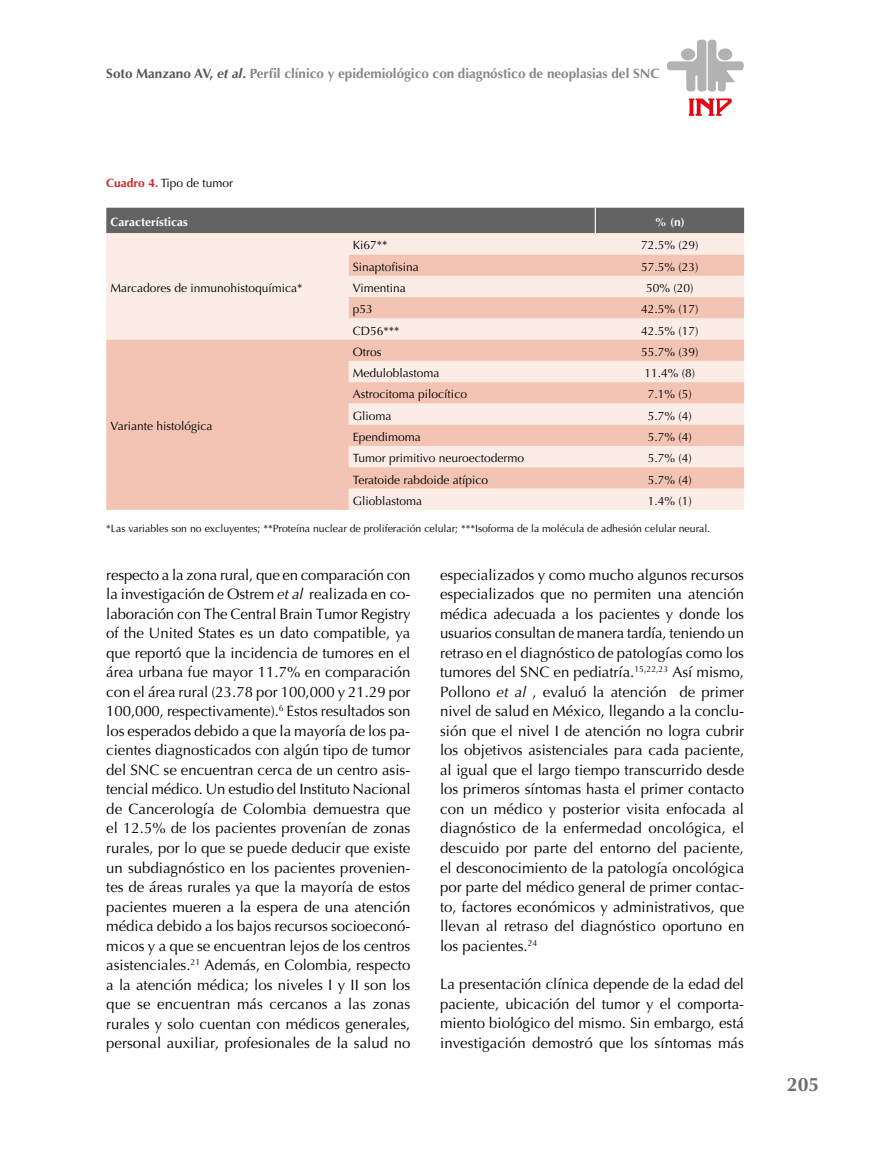
<style>
.page{position:relative;width:893px;height:1149px;background:#fff}
.page>*{position:absolute;margin:0;border:0;box-sizing:border-box;transform-origin:0 0}
.t1{font:700 19.5px "Optima";color:#706f6f}
.t2{font:15px/19.5px "Optima";letter-spacing:.005em;color:#000;text-align:justify}
.t3{font:700 13.5px "Optima";color:#878787}
.t4{font:12px "Optima";color:#000}
.t5{font:700 12px "Optima";color:#fff}
.t6{font:10.5px "Optima";color:#000}
.s1{color:#575756}
.s2{font-style:italic;color:#575756}
.s3{font-weight:700;color:#cf2924}
.s4{font-style:italic}
</style>
<div class="page">
<svg style="left:689px;top:98px;width:43px;height:18px"></svg>
<svg style="left:667px;top:39px;width:77px;height:53px"></svg>
<div style="left:718px;top:48px;width:14px;height:12px;background:#b3b2b2;border-radius:50%"></div>
<div style="left:106px;top:233px;width:638px;height:21px;background:#fbece6"></div>
<svg style="left:106px;top:254px;width:638px;height:255px;background:#f6d5ca"></svg>
<div style="left:106px;top:208px;width:638px;height:25px;background:#646363"></div>
<p class="t3" style="left:106px;top:66px;width:555px"><span class="s1">Soto Manzano AV,</span> <span class="s2">et al</span><span class="s1">.</span> Perfil clínico y epidemiológico con diagnóstico de neoplasias del SNC</p>
<p class="t4" style="left:106px;top:176px;width:128px"><span class="s3">Cuadro 4.</span> Tipo de tumor</p>
<p class="t5" style="left:111px;top:215px;width:79px">Características</p>
<p class="t5" style="left:655px;top:215px;width:31px">% (n)</p>
<p class="t4" style="left:111px;top:281px;width:193px">Marcadores de inmunohistoquímica*</p>
<p class="t4" style="left:353px;top:238px;width:36px">Ki67**</p>
<p class="t4" style="left:641px;top:238px;width:59px">72.5% (29)</p>
<p class="t4" style="left:353px;top:259px;width:68px">Sinaptofisina</p>
<p class="t4" style="left:641px;top:259px;width:59px">57.5% (23)</p>
<p class="t4" style="left:353px;top:281px;width:54px">Vimentina</p>
<p class="t4" style="left:646px;top:281px;width:49px">50% (20)</p>
<p class="t4" style="left:353px;top:302px;width:22px">p53</p>
<p class="t4" style="left:641px;top:302px;width:59px">42.5% (17)</p>
<p class="t4" style="left:353px;top:323px;width:48px">CD56***</p>
<p class="t4" style="left:641px;top:323px;width:59px">42.5% (17)</p>
<p class="t4" style="left:353px;top:344px;width:30px">Otros</p>
<p class="t4" style="left:641px;top:344px;width:59px">55.7% (39)</p>
<p class="t4" style="left:353px;top:366px;width:88px">Meduloblastoma</p>
<p class="t4" style="left:644px;top:366px;width:52px">11.4% (8)</p>
<p class="t4" style="left:353px;top:387px;width:116px">Astrocitoma pilocítico</p>
<p class="t4" style="left:648px;top:387px;width:46px">7.1% (5)</p>
<p class="t4" style="left:353px;top:408px;width:40px">Glioma</p>
<p class="t4" style="left:648px;top:408px;width:46px">5.7% (4)</p>
<p class="t4" style="left:353px;top:430px;width:70px">Ependimoma</p>
<p class="t4" style="left:648px;top:430px;width:46px">5.7% (4)</p>
<p class="t4" style="left:353px;top:451px;width:173px">Tumor primitivo neuroectodermo</p>
<p class="t4" style="left:648px;top:451px;width:46px">5.7% (4)</p>
<p class="t4" style="left:353px;top:472px;width:137px">Teratoide rabdoide atípico</p>
<p class="t4" style="left:648px;top:472px;width:46px">5.7% (4)</p>
<p class="t4" style="left:353px;top:493px;width:71px">Glioblastoma</p>
<p class="t4" style="left:648px;top:493px;width:46px">1.4% (1)</p>
<p class="t6" style="left:106px;top:522px;width:605px">*Las variables son no excluyentes; **Proteína nuclear de proliferación celular; ***Isoforma de la molécula de adhesión celular neural.</p>
<p class="t4" style="left:111px;top:419px;width:104px">Variante histológica</p>
<p class="t2" style="left:106px;top:565px;width:306px">respecto a la zona rural, que en comparación con la investigación de Ostrem <span class="s4">et al</span> realizada en co&shy;laboración con The Central Brain Tumor Registry of the United States es un dato compatible, ya que reportó que la incidencia de tumores en el área urbana fue mayor 11.7% en comparación con el área rural (23.78 por 100,000 y 21.29 por 100,000, respectivamente).<sup>6</sup> Estos resultados son los esperados debido a que la mayoría de los pa&shy;cientes diagnosticados con algún tipo de tumor del SNC se encuentran cerca de un centro asis&shy;tencial médico. Un estudio del Instituto Nacional de Cancerología de Colombia demuestra que el 12.5% de los pacientes provenían de zonas rurales, por lo que se puede deducir que existe un subdiagnóstico en los pacientes provenien&shy;tes de áreas rurales ya que la mayoría de estos pacientes mueren a la espera de una atención médica debido a los bajos recursos socioeconó&shy;micos y a que se encuentran lejos de los centros asistenciales.<sup>21</sup> Además, en Colombia, respecto a la atención médica; los niveles I y II son los que se encuentran más cercanos a las zonas rurales y solo cuentan con médicos generales, personal auxiliar, profesionales de la salud no</p>
<p class="t2" style="left:440px;top:565px;width:306px">especializados y como mucho algunos recursos especializados que no permiten una atención médica adecuada a los pacientes y donde los usuarios consultan de manera tardía, teniendo un retraso en el diagnóstico de patologías como los tumores del SNC en pediatría.<sup>15,22,23</sup> Así mismo, Pollono <span class="s4">et al</span> , evaluó la atención de primer nivel de salud en México, llegando a la conclu&shy;sión que el nivel I de atención no logra cubrir los objetivos asistenciales para cada paciente, al igual que el largo tiempo transcurrido desde los primeros síntomas hasta el primer contacto con un médico y posterior visita enfocada al diagnóstico de la enfermedad oncológica, el descuido por parte del entorno del paciente, el desconocimiento de la patología oncológica por parte del médico general de primer contac&shy;to, factores económicos y administrativos, que llevan al retraso del diagnóstico oportuno en los pacientes.<sup>24</sup></p>
<p class="t2" style="left:440px;top:974px;width:306px">La presentación clínica depende de la edad del paciente, ubicación del tumor y el comporta&shy;miento biológico del mismo. Sin embargo, está investigación demostró que los síntomas más</p>
<h1 class="t1" style="left:787px;top:1072px;width:34px">205</h1>
</div>
